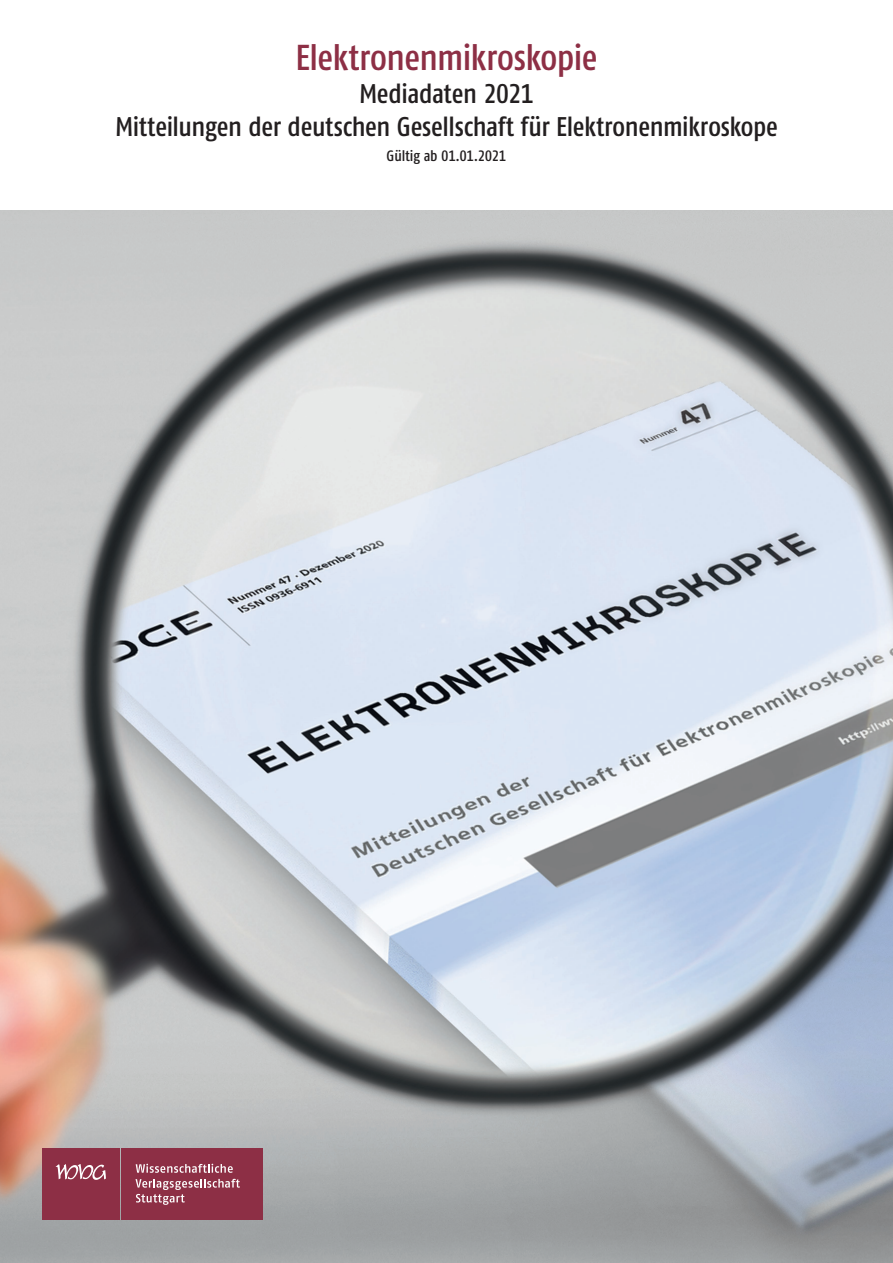
<style>
.page{position:relative;width:893px;height:1263px;background:#fff}
.page>*{position:absolute;margin:0;border:0;box-sizing:border-box;transform-origin:0 0}
.Überschriften{font:500 condensed 36px "Fago Pro";letter-spacing:-.015em;color:#8d2f45}
.Überschriften-2{font:500 condensed 27px "Fago Pro";letter-spacing:-.015em;color:#231f20}
.Überschriften-3{font:500 condensed 15px "Fago Pro";letter-spacing:-.01em;color:#231f20}
</style>
<div class="page">
<img style="left:0;top:211px;width:893px;height:1052px">
<div style="left:43px;top:1148px;width:77px;height:72px;background:#8d2f45"></div>
<div style="left:122px;top:1148px;width:141px;height:72px;background:#8d2f45"></div>
<svg style="left:56px;top:1164px;width:50px;height:16px"></svg>
<svg style="left:136px;top:1164px;width:97px;height:9px"></svg>
<svg style="left:135px;top:1179px;width:105px;height:26px"></svg>
<p class="Überschriften" style="left:295px;top:36px;width:304px">Elektronenmikroskopie</p>
<p class="Überschriften-2" style="left:359px;top:77px;width:176px">Mediadaten 2021</p>
<p class="Überschriften-2" style="left:115px;top:110px;width:664px">Mitteilungen der deutschen Gesellschaft für Elektronenmikroskope</p>
<p class="Überschriften-3" style="left:387px;top:147px;width:121px">Gültig ab 01.01.2021</p>
</div>
